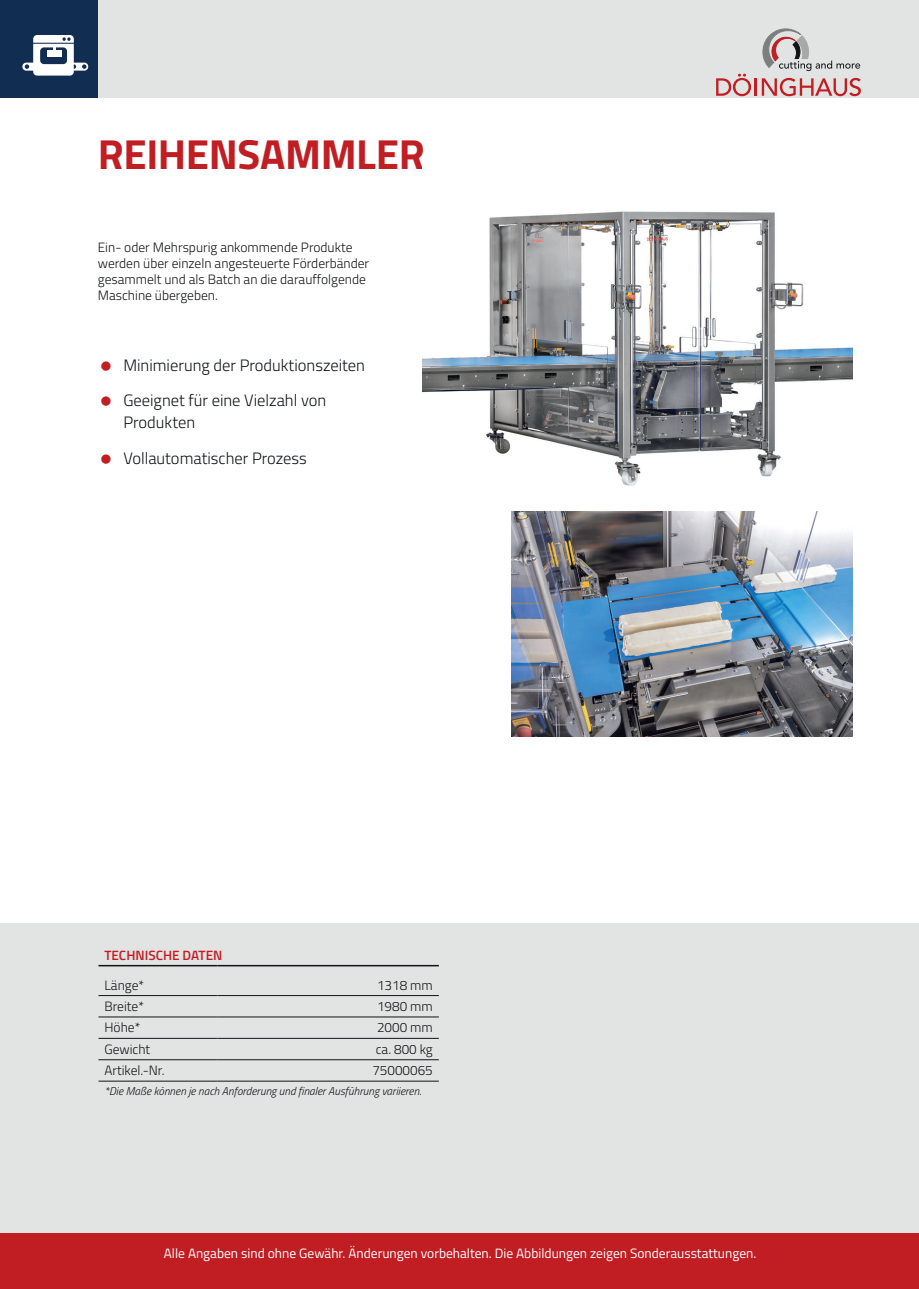
<style>
.page{position:relative;width:919px;height:1289px;background:#fff}
.page>*{position:absolute;margin:0;border:0;box-sizing:border-box;transform-origin:0 0}
.t1{font:700 42px "Cairo";letter-spacing:-.01em;color:#c11e24}
.t2{font:300 16.5px/35.2px "Cairo";color:#111416}
.t3{font:300 13.5px/16.2px "Cairo";color:#111416}
.t4{font:13.5px "Cairo";color:#fff}
.t5{font:600 13.5px "Cairo";color:#c11e24}
.t6{font:italic 300 11.25px "Cairo";color:#111416}
</style>
<div class="page">
<div style="left:0;top:0;width:918px;height:98px;background:#e2e3e3"></div>
<svg style="left:716px;top:29px;width:144px;height:67px"></svg>
<div style="left:0;top:0;width:98px;height:98px;background:#112d51"></div>
<div style="left:0;top:923px;width:918px;height:365px;background:#e2e3e3"></div>
<div style="left:0;top:1233px;width:918px;height:55px;background:#c11e24"></div>
<svg style="left:22px;top:35px;width:66px;height:41px"></svg>
<hr style="left:98px;top:964px;width:119px;height:2px;background:#111416">
<hr style="left:217px;top:964px;width:222px;height:2px;background:#111416">
<hr style="left:98px;top:995px;width:119px;height:1px;background:#111416">
<hr style="left:217px;top:995px;width:222px;height:1px;background:#111416">
<hr style="left:98px;top:1016px;width:119px;height:1px;background:#111416">
<hr style="left:217px;top:1016px;width:222px;height:1px;background:#111416">
<hr style="left:98px;top:1038px;width:119px;height:1px;background:#111416">
<hr style="left:217px;top:1038px;width:222px;height:1px;background:#111416">
<hr style="left:98px;top:1059px;width:119px;height:1px;background:#111416">
<hr style="left:217px;top:1059px;width:222px;height:1px;background:#111416">
<hr style="left:98px;top:1080px;width:119px;height:1px;background:#111416">
<hr style="left:217px;top:1080px;width:222px;height:1px;background:#111416">
<img style="left:512px;top:511px;width:340px;height:225px">
<img style="left:422px;top:211px;width:430px;height:275px">
<h1 class="t1" style="left:98px;top:120px;width:328px">REIHENSAMMLER</h1>
<p class="t3" style="left:98px;top:239px;width:273px">Ein- oder Mehrspurig ankommende Produkte werden über einzeln angesteuerte Förderbänder gesammelt und als Batch an die darauffolgende Maschine übergeben.</p>
<p class="t2" style="left:123px;top:347px;width:243px">Minimierung der Produktionszeiten<br>Geeignet für eine Vielzahl von</p>
<p class="t2" style="left:123px;top:405px;width:185px">Produkten<br>Vollautomatischer Prozess</p>
<p class="t5" style="left:104px;top:944px;width:119px">TECHNISCHE DATEN</p>
<p class="t3" style="left:104px;top:976px;width:41px">Länge*</p>
<p class="t3" style="left:377px;top:976px;width:57px">1318 mm</p>
<p class="t3" style="left:104px;top:998px;width:41px">Breite*</p>
<p class="t3" style="left:377px;top:998px;width:57px">1980 mm</p>
<p class="t3" style="left:104px;top:1019px;width:37px">Höhe*</p>
<p class="t3" style="left:377px;top:1019px;width:57px">2000 mm</p>
<p class="t3" style="left:104px;top:1040px;width:47px">Gewicht</p>
<p class="t3" style="left:376px;top:1040px;width:59px">ca. 800 kg</p>
<p class="t3" style="left:104px;top:1062px;width:61px">Artikel.-Nr.</p>
<p class="t3" style="left:372px;top:1062px;width:62px">75000065</p>
<p class="t6" style="left:104px;top:1084px;width:318px">*Die Maße können je nach Anforderung und finaler Ausführung variieren.</p>
<p class="t4" style="left:164px;top:1243px;width:594px">Alle Angaben sind ohne Gewähr. Änderungen vorbehalten. Die Abbildungen zeigen Sonderausstattungen.</p>
</div>
